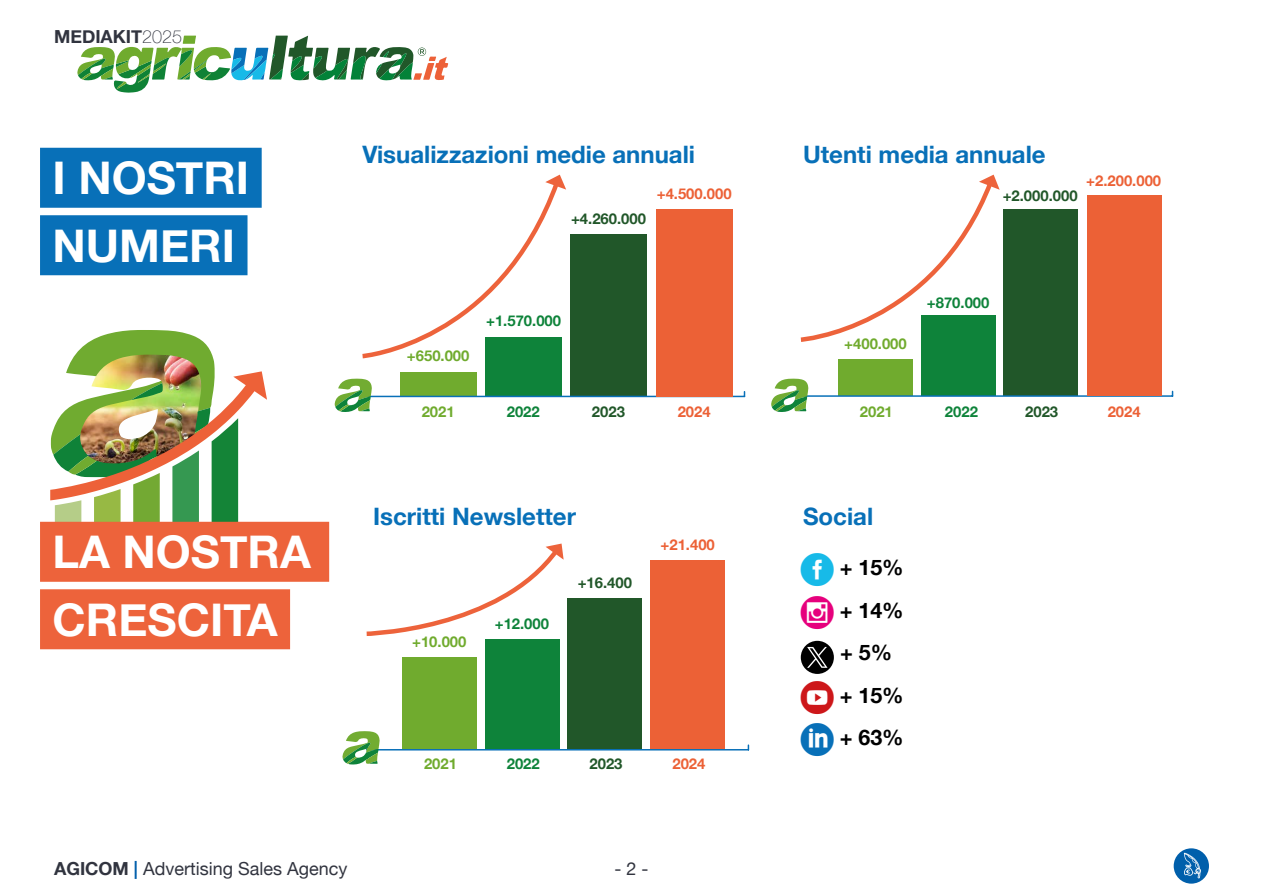
<style>
.page{position:relative;width:1263px;height:893px;background:#fff}
.page>*{position:absolute;margin:0;border:0;box-sizing:border-box;transform-origin:0 0}
.t1{font:700 45px/67.5px "Helvetica Neue";color:#fff}
.t2{font:700 24px "Helvetica Neue";color:#0870b8}
.t3{font:700 21.45px/42.5px "Helvetica Neue";color:#000}
.t4{font:18px "Helvetica Neue";color:#31343f}
.t5{font:700 18px "Helvetica Neue";color:#31343f}
.t6{font:700 14.85px "Helvetica Neue";color:#ec6136}
.t7{font:700 14.85px "Helvetica Neue";color:#215729}
.t8{font:700 14.85px "Helvetica Neue";color:#0e833a}
.t9{font:700 14.85px "Helvetica Neue";color:#70ab2e}
.s1{font-weight:100}
.s2{font-weight:700}
.s3{font-weight:700;color:#005fab}
</style>
<div class="page">
<div style="left:1174px;top:848px;width:35px;height:36px;background:#005fab;border-radius:50%"></div>
<svg style="left:1184px;top:853px;width:17px;height:25px"></svg>
<svg style="left:77px;top:36px;width:371px;height:57px"></svg>
<img style="left:50px;top:330px;width:217px;height:192px">
<div style="left:40px;top:148px;width:222px;height:60px;background:#0870b8"></div>
<div style="left:40px;top:215px;width:207px;height:60px;background:#0870b8"></div>
<div style="left:40px;top:522px;width:289px;height:60px;background:#ed633b"></div>
<div style="left:40px;top:589px;width:250px;height:60px;background:#ed633b"></div>
<div style="left:801px;top:641px;width:33px;height:33px;background:#000;border-radius:50%"></div>
<svg style="left:807px;top:647px;width:20px;height:21px"></svg>
<div style="left:651px;top:561px;width:74px;height:189px;background:#ec6136"></div>
<svg style="left:366px;top:544px;width:198px;height:92px"></svg>
<div style="left:568px;top:598px;width:74px;height:152px;background:#215729"></div>
<div style="left:485px;top:639px;width:74px;height:111px;background:#0e833a"></div>
<div style="left:402px;top:657px;width:75px;height:93px;background:#70ab2e"></div>
<hr style="left:367px;top:749px;width:381px;height:1px;background:#0870b8">
<svg style="left:342px;top:731px;width:38px;height:33px"></svg>
<div style="left:570px;top:234px;width:77px;height:162px;background:#215729"></div>
<div style="left:485px;top:337px;width:77px;height:59px;background:#0e833a"></div>
<div style="left:400px;top:372px;width:76px;height:24px;background:#70ab2e"></div>
<hr style="left:364px;top:396px;width:380px;height:1px;background:#0870b8">
<div style="left:656px;top:209px;width:76px;height:187px;background:#ec6136"></div>
<svg style="left:362px;top:175px;width:204px;height:184px"></svg>
<svg style="left:335px;top:379px;width:37px;height:33px"></svg>
<svg style="left:800px;top:175px;width:200px;height:169px"></svg>
<div style="left:925px;top:296px;width:66px;height:14px;background:#fff"></div>
<div style="left:843px;top:339px;width:65px;height:14px;background:#fff"></div>
<div style="left:1003px;top:210px;width:75px;height:186px;background:#215729"></div>
<div style="left:921px;top:316px;width:74px;height:80px;background:#0e833a"></div>
<div style="left:838px;top:359px;width:74px;height:37px;background:#70ab2e"></div>
<hr style="left:803px;top:395px;width:369px;height:2px;background:#0870b8">
<div style="left:1087px;top:196px;width:74px;height:200px;background:#ec6136"></div>
<svg style="left:771px;top:379px;width:37px;height:33px"></svg>
<p class="t5" style="left:54px;top:22px;width:130px">MEDIAKIT<span class="s1">2025</span></p>
<h1 class="t1" style="left:53px;top:146px;width:198px">I NOSTRI<br>NUMERI</h1>
<h1 class="t1" style="left:53px;top:520px;width:260px">LA NOSTRA<br>CRESCITA</h1>
<p class="t2" style="left:362px;top:136px;width:334px">Visualizzazioni medie annuali</p>
<p class="t7" style="left:571px;top:207px;width:76px">+4.260.000</p>
<p class="t6" style="left:657px;top:182px;width:76px">+4.500.000</p>
<p class="t9" style="left:407px;top:344px;width:64px">+650.000</p>
<p class="t8" style="left:486px;top:309px;width:76px">+1.570.000</p>
<p class="t9" style="left:422px;top:400px;width:35px">2021</p>
<p class="t8" style="left:507px;top:400px;width:35px">2022</p>
<p class="t7" style="left:592px;top:400px;width:35px">2023</p>
<p class="t6" style="left:678px;top:400px;width:35px">2024</p>
<p class="t2" style="left:373px;top:498px;width:204px">Iscritti Newsletter</p>
<p class="t9" style="left:412px;top:630px;width:56px">+10.000</p>
<p class="t8" style="left:495px;top:612px;width:56px">+12.000</p>
<p class="t7" style="left:578px;top:571px;width:56px">+16.400</p>
<p class="t6" style="left:660px;top:533px;width:56px">+21.400</p>
<p class="t9" style="left:424px;top:752px;width:35px">2021</p>
<p class="t8" style="left:507px;top:752px;width:35px">2022</p>
<p class="t7" style="left:589px;top:752px;width:35px">2023</p>
<p class="t6" style="left:672px;top:752px;width:35px">2024</p>
<p class="t4" style="left:54px;top:855px;width:295px"><span class="s2">AGICOM</span> <span class="s3">|</span> Advertising Sales Agency</p>
<p class="t4" style="left:614px;top:855px;width:36px">- 2 -</p>
<p class="t2" style="left:803px;top:136px;width:244px">Utenti media annuale</p>
<p class="t7" style="left:1003px;top:184px;width:76px">+2.000.000</p>
<p class="t6" style="left:1086px;top:169px;width:76px">+2.200.000</p>
<p class="t9" style="left:844px;top:332px;width:64px">+400.000</p>
<p class="t8" style="left:927px;top:291px;width:64px">+870.000</p>
<p class="t9" style="left:860px;top:400px;width:35px">2021</p>
<p class="t8" style="left:945px;top:400px;width:35px">2022</p>
<p class="t7" style="left:1025px;top:400px;width:35px">2023</p>
<p class="t2" style="left:803px;top:498px;width:72px">Social</p>
<p class="t3" style="left:840px;top:547px;width:65px">+ 15% + 14% + 5% + 15% + 63%</p>
<p class="t6" style="left:1108px;top:400px;width:35px">2024</p>
</div>
